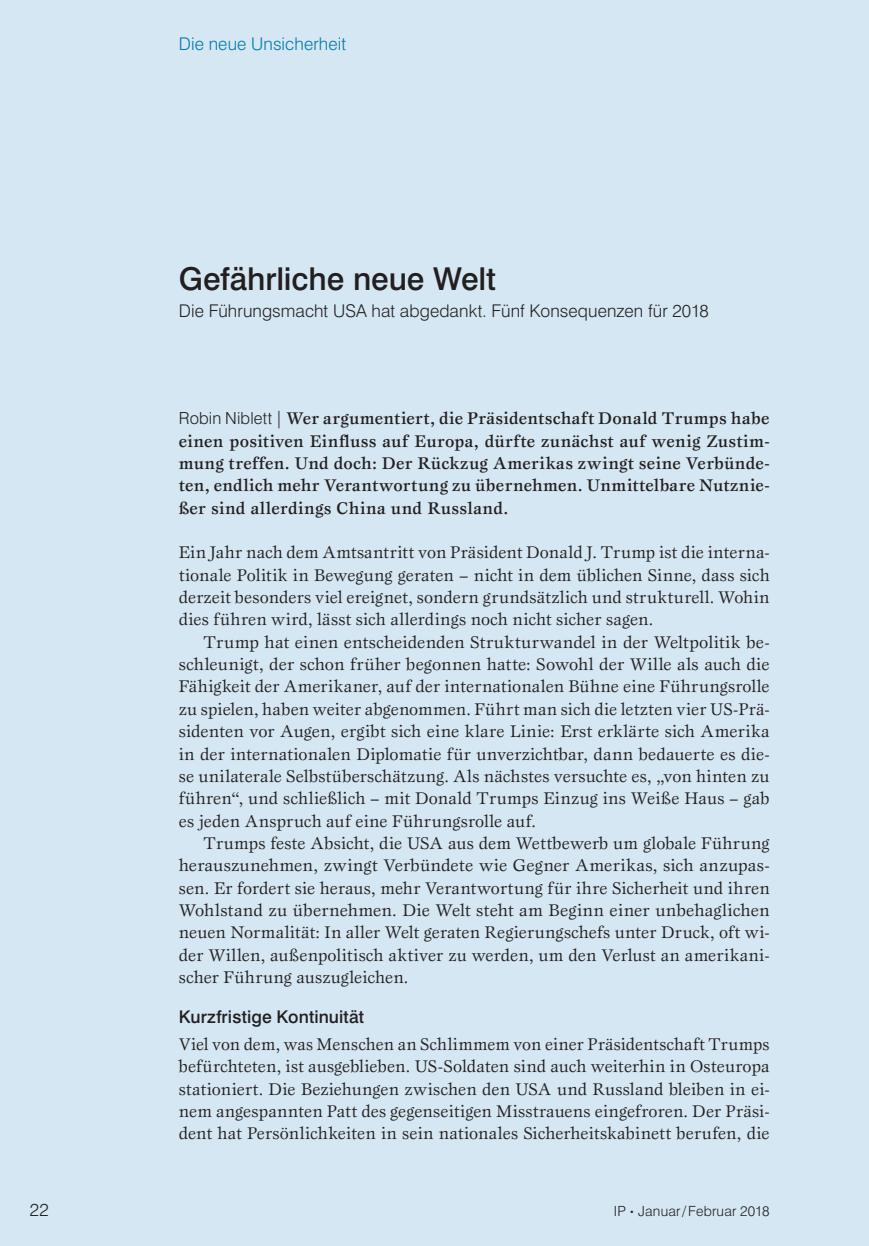
<style>
.page{position:relative;width:869px;height:1246px;background:#fff}
.page>*{position:absolute;margin:0;border:0;box-sizing:border-box;transform-origin:0 0}
.Headline{font:500 31.5px "Swiss 721 BT";letter-spacing:-.005em;color:#231f20}
.Fließtext_Einzug{font:17.5px/22.4px "Esprit Std";letter-spacing:.01em;color:#231f20;text-align:justify}
.Fließtext{font:17.5px/22.4px "Esprit Std";letter-spacing:.005em;color:#231f20;text-align:justify}
.Vorspann_Name{font:500 17.5px/22.4px "Esprit Std";letter-spacing:.02em;color:#231f20;text-align:justify}
.Subhead{font:300 17.5px "Swiss 721 BT";letter-spacing:.005em;color:#231f20}
.Zwischentitel_1sp{font:500 17.5px "Swiss 721 BT";letter-spacing:.005em;color:#231f20}
.Kopfzeile{font:300 17.5px "Swiss 721 BT";letter-spacing:.005em;color:#0078ae}
.Pagina{font:300 17.5px "Swiss 721 BT";color:#231f20}
.Pagina-2{font:300 14px "Swiss 721 BT";letter-spacing:.015em;color:#231f20}
.s1{font-family:"Swiss 721 BT";font-weight:300;font-size:16.62px}
.s2{font-size:8.4px}
</style>
<div class="page">
<div style="left:0;top:0;width:868px;height:1245px;background:#d5e7f2"></div>
<p class="Kopfzeile" style="left:179px;top:33px;width:169px">Die neue Unsicherheit</p>
<p class="Headline" style="left:179px;top:260px;width:318px">Gefährliche neue Welt</p>
<p class="Subhead" style="left:179px;top:300px;width:531px">Die Führungsmacht USA hat abgedankt. Fünf Konsequenzen für 2018</p>
<p class="Vorspann_Name" style="left:179px;top:407px;width:592px"><span class="s1">Robin Niblett</span> | Wer argumentiert, die Präsidentschaft Donald Trumps habe einen positiven Einfluss auf Europa, dürfte zunächst auf wenig Zustim&shy;mung treffen. Und doch: Der Rückzug Amerikas zwingt seine Verbünde&shy;ten, endlich mehr Verantwortung zu übernehmen. Unmittelbare Nutznie&shy;ßer sind allerdings China und Russland.</p>
<p class="Fließtext" style="left:179px;top:541px;width:592px">Ein Jahr nach dem Amtsantritt von Präsident Donald J. Trump ist die interna&shy;tionale Politik in Bewegung geraten – nicht in dem üblichen Sinne, dass sich derzeit besonders viel ereignet, sondern grundsätzlich und strukturell. Wohin dies führen wird, lässt sich allerdings noch nicht sicher sagen.</p>
<p class="Fließtext_Einzug" style="left:179px;top:630px;width:592px;text-indent:25px">Trump hat einen entscheidenden Strukturwandel in der Weltpolitik be&shy;schleunigt, der schon früher begonnen hatte: Sowohl der Wille als auch die Fähigkeit der Amerikaner, auf der internationalen Bühne eine Führungsrolle zu spielen, haben weiter abgenommen. Führt man sich die letzten vier US-Prä&shy;sidenten vor Augen, ergibt sich eine klare Linie: Erst erklärte sich Amerika in der internationalen Diplomatie für unverzichtbar, dann bedauerte es die&shy;se unilaterale Selbstüberschätzung. Als nächstes versuchte es, „von hinten zu führen“, und schließlich – mit Donald Trumps Einzug ins Weiße Haus – gab es jeden Anspruch auf eine Führungsrolle auf.</p>
<p class="Fließtext_Einzug" style="left:179px;top:831px;width:592px;text-indent:25px">Trumps feste Absicht, die USA aus dem Wettbewerb um globale Führung herauszunehmen, zwingt Verbündete wie Gegner Amerikas, sich anzupas&shy;sen. Er fordert sie heraus, mehr Verantwortung für ihre Sicherheit und ihren Wohlstand zu übernehmen. Die Welt steht am Beginn einer unbehaglichen neuen Normalität: In aller Welt geraten Regierungschefs unter Druck, oft wi&shy;der Willen, außenpolitisch aktiver zu werden, um den Verlust an amerikani&shy;scher Führung auszugleichen.</p>
<p class="Zwischentitel_1sp" style="left:179px;top:1005px;width:187px">Kurzfristige Kontinuität</p>
<p class="Fließtext" style="left:179px;top:1032px;width:592px">Viel von dem, was Menschen an Schlimmem von einer Präsidentschaft Trumps befürchteten, ist ausgeblieben. US-Soldaten sind auch weiterhin in Osteuropa stationiert. Die Beziehungen zwischen den USA und Russland bleiben in ei&shy;nem angespannten Patt des gegenseitigen Misstrauens eingefroren. Der Präsi&shy;dent hat Persönlichkeiten in sein nationales Sicherheitskabinett berufen, die</p>
<p class="Pagina" style="left:30px;top:1198px;width:20px">22</p>
<p class="Pagina-2" style="left:613px;top:1202px;width:157px">IP <span class="s2">•</span> Januar/Februar 2018</p>
</div>
